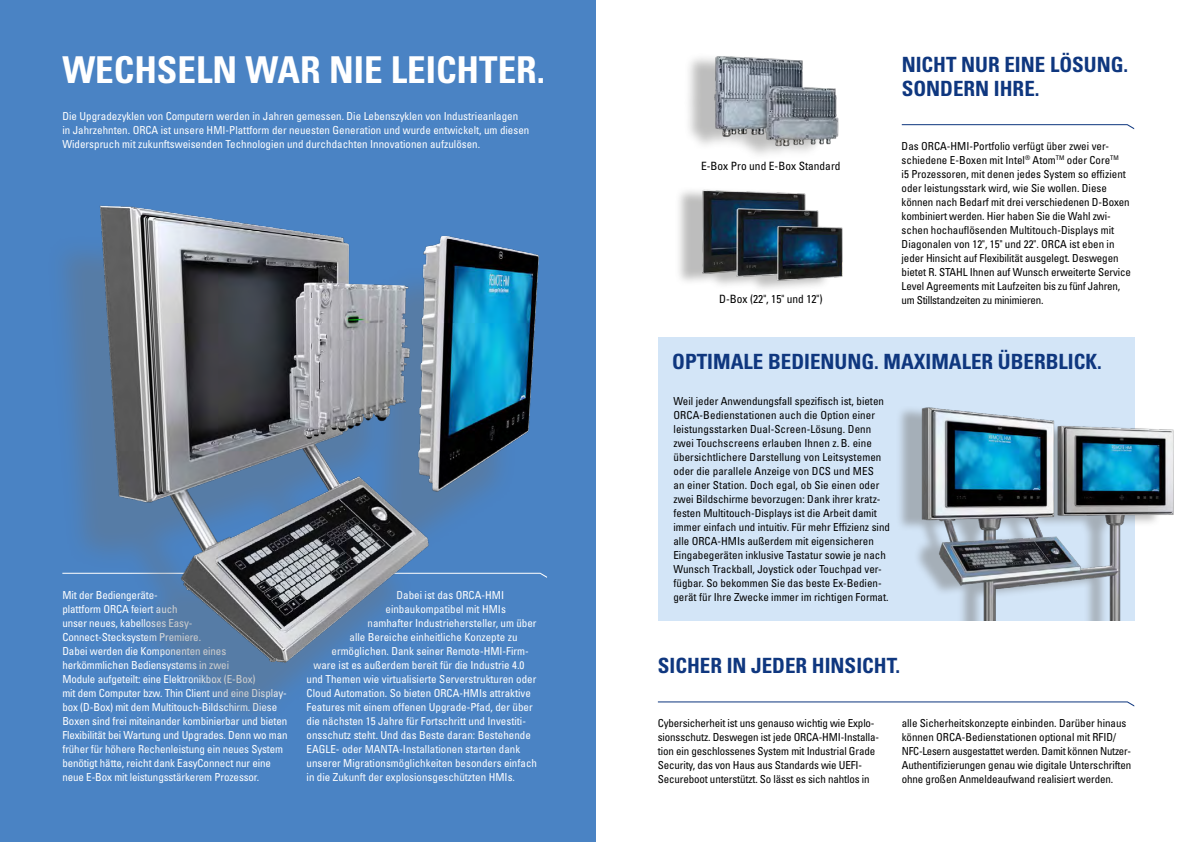
<style>
.page{position:relative;width:1191px;height:842px;background:#fff}
.page>*{position:absolute;margin:0;border:0;box-sizing:border-box;transform-origin:0 0}
.t1{font:700 condensed 37px "Univers";color:#fff}
.t2{font:700 condensed 21px/24px "Univers";color:#0f377f}
.t3{font:condensed 11.4px "Univers";color:#000}
.t4{font:condensed 11px/14px "Univers";color:#000}
.t5{font:condensed 11px/14px "Univers";color:#fff}
</style>
<div class="page">
<div style="left:0;top:0;width:595px;height:842px;background:#4a83c4"></div>
<div style="left:658px;top:337px;width:476px;height:284px;background:#d3e5f7"></div>
<svg style="left:901px;top:124px;width:233px;height:5px"></svg>
<svg style="left:658px;top:701px;width:476px;height:5px"></svg>
<div style="left:47px;top:235px;width:477px;height:495px;background:#6f6f6e;opacity:.35"></div>
<img style="left:91px;top:205px;width:456px;height:468px">
<div style="left:684px;top:53px;width:141px;height:107px;background:#6f6f6e;opacity:.46"></div>
<img style="left:703px;top:53px;width:136px;height:101px">
<img style="left:679px;top:189px;width:164px;height:100px">
<img style="left:899px;top:393px;width:275px;height:228px">
<h1 class="t1" style="left:62px;top:48px;width:484px">WECHSELN WAR NIE LEICHTER.</h1>
<p class="t5" style="left:62px;top:109px;width:468px">Die Upgradezyklen von Computern werden in Jahren gemessen. Die Lebenszyklen von Industrieanlagen<br>in Jahrzehnten. ORCA ist unsere HMI-Plattform der neuesten Generation und wurde entwickelt, um diesen<br>Widerspruch mit zukunftsweisenden Technologien und durchdachten Innovationen aufzulösen.</p>
<p class="t5" style="left:62px;top:588px;width:227px">Mit der Bediengeräte-<br>plattform ORCA feiert auch<br>unser neues, kabelloses Easy-Connect-Stecksystem Premiere.<br>Dabei werden die Komponenten eines herkömmlichen Bediensystems in zwei<br>Module aufgeteilt: eine Elektronikbox (E-Box)<br>mit dem Computer bzw. Thin Client und eine Display&shy;box (D-Box) mit dem Multitouch-Bildschirm. Diese Boxen sind frei miteinander kombinierbar und bieten Flexibilität bei Wartung und Upgrades. Denn wo man früher für höhere Rechenleistung ein neues System benötigt hätte, reicht dank EasyConnect nur eine neue E-Box mit leistungsstärkerem Prozessor.</p>
<p class="t5" style="left:396px;top:588px;width:109px">Dabei ist das ORCA-HMI</p>
<p class="t5" style="left:385px;top:602px;width:122px">einbaukompatibel mit HMIs</p>
<p class="t5" style="left:367px;top:616px;width:171px">namhafter Industriehersteller, um über</p>
<p class="t5" style="left:349px;top:630px;width:170px">alle Bereiche einheitliche Konzepte zu</p>
<p class="t5" style="left:331px;top:644px;width:199px">ermöglichen. Dank seiner Remote-HMI-Firm-</p>
<p class="t5" style="left:313px;top:658px;width:212px">ware ist es außerdem bereit für die Industrie 4.0</p>
<p class="t5" style="left:306px;top:672px;width:231px">und Themen wie virtualisierte Serverstrukturen oder</p>
<p class="t5" style="left:306px;top:686px;width:226px">Cloud Automation. So bieten ORCA-HMIs attraktive</p>
<p class="t5" style="left:306px;top:700px;width:228px">Features mit einem offenen Upgrade-Pfad, der über</p>
<p class="t5" style="left:306px;top:714px;width:221px">die nächsten 15 Jahre für Fortschritt und Investiti-</p>
<p class="t5" style="left:306px;top:728px;width:226px">onsschutz steht. Und das Beste daran: Bestehende</p>
<p class="t5" style="left:306px;top:742px;width:215px">EAGLE- oder MANTA-Installationen starten dank</p>
<p class="t5" style="left:306px;top:756px;width:232px">unserer Migrationsmöglichkeiten besonders einfach</p>
<p class="t5" style="left:306px;top:770px;width:210px">in die Zukunft der explosionsgeschützten HMIs.</p>
<p class="t3" style="left:701px;top:158px;width:141px">E-Box Pro und E-Box Standard</p>
<p class="t3" style="left:719px;top:292px;width:105px">D-Box (22", 15" und 12")</p>
<h2 class="t2" style="left:901px;top:52px;width:228px">NICHT NUR EINE LÖSUNG.<br>SONDERN IHRE.</h2>
<p class="t4" style="left:901px;top:139px;width:231px">Das ORCA-HMI-Portfolio verfügt über zwei ver&shy;schiedene E-Boxen mit Intel<sup>®</sup> Atom<sup>TM</sup> oder Core<sup>TM<br></sup>i5 Prozessoren, mit denen jedes System so effizient oder leistungsstark wird, wie Sie wollen. Diese können nach Bedarf mit drei verschiedenen D-Boxen kombiniert werden. Hier haben Sie die Wahl zwi&shy;schen hochauflösenden Multitouch-Displays mit Diagonalen von 12", 15" und 22". ORCA ist eben in jeder Hinsicht auf Flexibilität ausgelegt. Deswegen bietet R. STAHL Ihnen auf Wunsch erweiterte Service Level Agreements mit Laufzeiten bis zu fünf Jahren, um Stillstandzeiten zu minimieren.</p>
<h2 class="t2" style="left:672px;top:349px;width:431px">OPTIMALE BEDIENUNG. MAXIMALER ÜBERBLICK.</h2>
<p class="t4" style="left:673px;top:394px;width:218px">Weil jeder Anwendungsfall spezifisch ist, bieten ORCA-Bedienstationen auch die Option einer leistungsstarken Dual-Screen-Lösung. Denn zwei Touchscreens erlauben Ihnen z.B. eine übersichtlichere Darstellung von Leitsystemen oder die parallele Anzeige von DCS und MES<br>an einer Station. Doch egal, ob Sie einen oder zwei Bildschirme bevorzugen: Dank ihrer kratz&shy;festen Multitouch-Displays ist die Arbeit damit immer einfach und intuitiv. Für mehr Effizienz sind alle ORCA-HMIs außerdem mit eigensicheren Eingabegeräten inklusive Tastatur sowie je nach Wunsch Trackball, Joystick oder Touchpad ver&shy;fügbar. So bekommen Sie das beste Ex-Bedien&shy;gerät für Ihre Zwecke immer im richtigen Format.</p>
<h2 class="t2" style="left:658px;top:653px;width:244px">SICHER IN JEDER HINSICHT.</h2>
<p class="t4" style="left:658px;top:716px;width:223px">Cybersicherheit ist uns genauso wichtig wie Explo&shy;sionsschutz. Deswegen ist jede ORCA-HMI-Installa&shy;tion ein geschlossenes System mit Industrial Grade Security, das von Haus aus Standards wie UEFI-Secureboot unterstützt. So lässt es sich nahtlos in</p>
<p class="t4" style="left:901px;top:716px;width:231px">alle Sicherheitskonzepte einbinden. Darüber hinaus können ORCA-Bedienstationen optional mit RFID/ NFC-Lesern ausgestattet werden. Damit können Nutzer-Authentifizierungen genau wie digitale Unterschriften ohne großen Anmeldeaufwand realisiert werden.</p>
</div>
